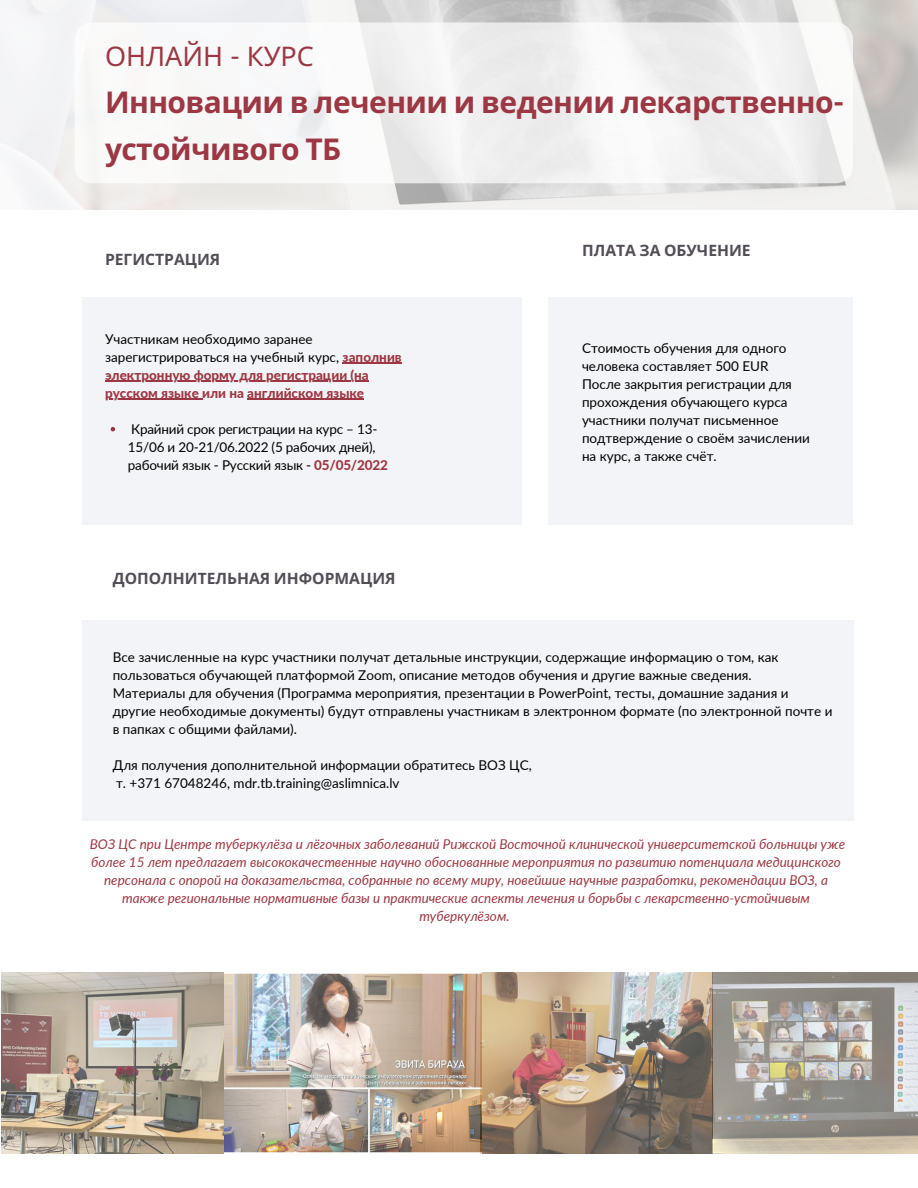
<style>
.page{position:relative;width:918px;height:1188px;background:#fff}
.page>*{position:absolute;margin:0;border:0;box-sizing:border-box;transform-origin:0 0}
.t1{font:700 30px/47.2px "Noto Sans";letter-spacing:-.02em;color:#9d3743}
.t2{font:27px "Noto Sans";color:#9d3743}
.t3{font:700 15.6px "Noto Sans";color:#534d56}
.t4{font:13.5px/18px "Lato";color:#000}
.t5{font:italic 13.5px/18px "Lato";color:#9d3743;text-align:center}
.t6{font:800 13.5px/18px "Lato";color:#9d3743}
.s1{font-family:"Montserrat"}
.s2{font-weight:400;color:#000}
.s3{font-weight:800;color:#9d3743}
</style>
<div class="page">
<img style="left:0;top:0;width:918px;height:210px">
<div style="left:75px;top:22px;width:778px;height:161px;background:linear-gradient(to right,#f8f8f8,#efefef);border-radius:17px"></div>
<div style="left:82px;top:298px;width:440px;height:227px;background:#f2f4f7"></div>
<div style="left:82px;top:620px;width:771px;height:200px;background:#f2f4f7"></div>
<div style="left:548px;top:298px;width:305px;height:227px;background:#f2f4f7"></div>
<img style="left:1px;top:972px;width:917px;height:181px">
<svg style="left:111px;top:427px;width:4px;height:4px"></svg>
<hr style="left:343px;top:363px;width:59px;height:1px;background:#9d3743">
<hr style="left:105px;top:381px;width:264px;height:1px;background:#9d3743">
<hr style="left:105px;top:399px;width:97px;height:1px;background:#9d3743">
<hr style="left:247px;top:399px;width:117px;height:1px;background:#9d3743">
<h2 class="t2" style="left:105px;top:37px;width:210px">ОНЛАЙН <span class="s1">-</span> КУРС</h2>
<h1 class="t1" style="left:105px;top:78px;width:741px">Инновации в лечении и ведении лекарственно&shy;устойчивого ТБ</h1>
<p class="t3" style="left:105px;top:248px;width:117px">РЕГИСТРАЦИЯ</p>
<p class="t3" style="left:582px;top:239px;width:170px">ПЛАТА ЗА ОБУЧЕНИЕ</p>
<p class="t6" style="left:105px;top:329px;width:298px"><span class="s2">Участникам необходимо заранее зарегистрироваться на учебный курс,</span> заполнив электронную форму для регистрации (на русском языке или на английском языке</p>
<p class="t4" style="left:582px;top:338px;width:229px">Стоимость обучения для одного человека составляет 500 EUR<br>После закрытия регистрации для прохождения обучающего курса участники получат письменное подтверждение о своём зачислении на курс, а также счёт.</p>
<p class="t4" style="left:128px;top:419px;width:261px">Крайний срок регистрации на курс – 13-<br>15/06 и 20-21/06.2022 (5 рабочих дней), рабочий язык - Русский язык - <span class="s3">05/05/2022</span></p>
<p class="t3" style="left:113px;top:568px;width:284px">ДОПОЛНИТЕЛЬНАЯ ИНФОРМАЦИЯ</p>
<p class="t4" style="left:113px;top:647px;width:721px">Все зачисленные на курс участники получат детальные инструкции, содержащие информацию о том, как пользоваться обучающей платформой Zoom, описание методов обучения и другие важные сведения.<br>Материалы для обучения (Программа мероприятия, презентации в PowerPoint, тесты, домашние задания и другие необходимые документы) будут отправлены участникам в электронном формате (по электронной почте и в папках с общими файлами).</p>
<p class="t4" style="left:113px;top:755px;width:421px">Для получения дополнительной информации обратитесь ВОЗ ЦС, т. +371 67048246, mdr.tb.training@aslimnica.lv</p>
<p class="t5" style="left:90px;top:834px;width:757px">ВОЗ ЦС при Центре туберкулёза и лёгочных заболеваний Рижской Восточной клинической университетской больницы уже более 15 лет предлагает высококачественные научно обоснованные мероприятия по развитию потенциала медицинского персонала с опорой на доказательства, собранные по всему миру, новейшие научные разработки, рекомендации ВОЗ, а также региональные нормативные базы и практические аспекты лечения и борьбы с лекарственно-устойчивым туберкулёзом.</p>
</div>
